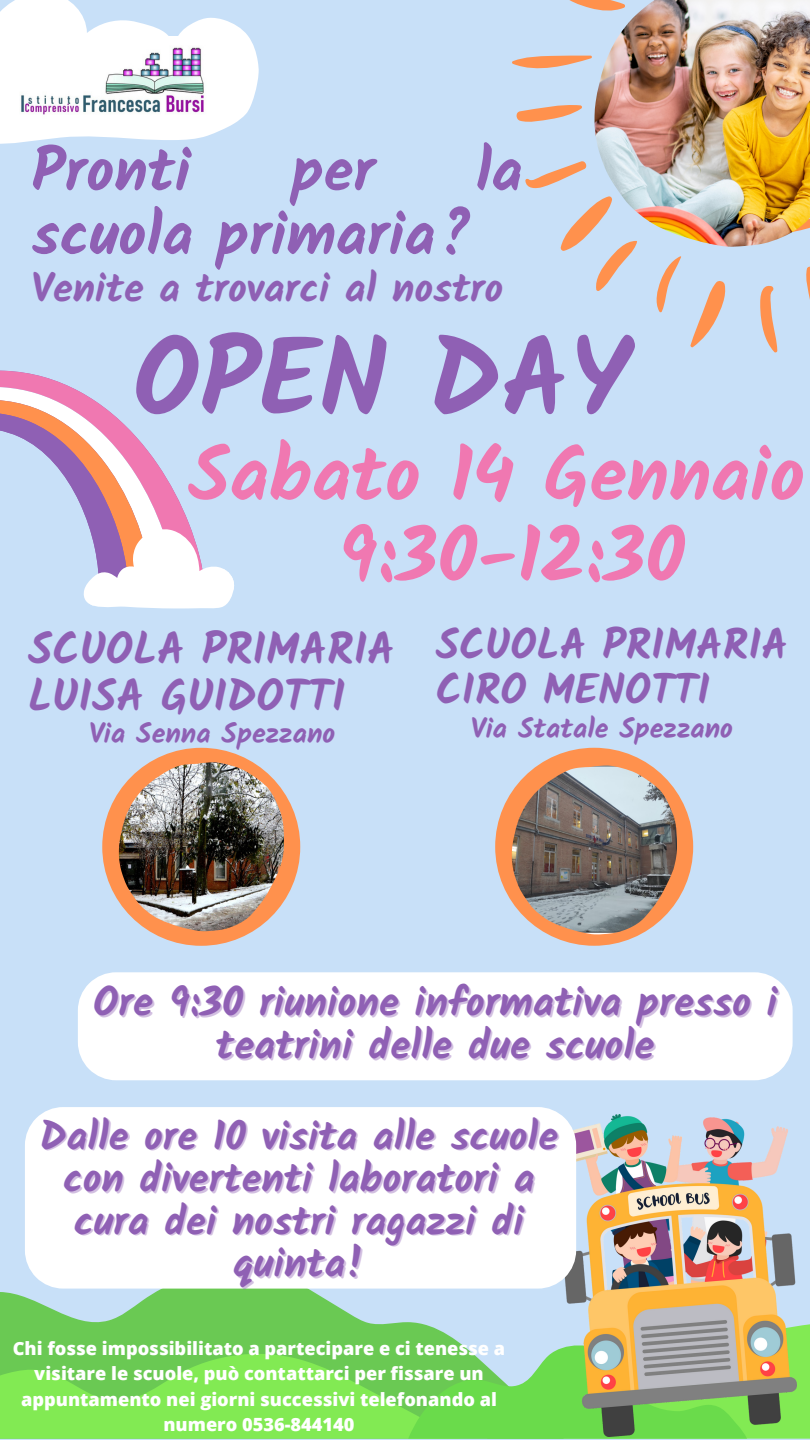
<style>
.page{position:relative;width:810px;height:1440px;background:#c8e0f8}
.page>*{position:absolute;margin:0;border:0;box-sizing:border-box;transform-origin:0 0}
.t1{font:700 108.3px "Kalam";color:#8f60b4}
.t2{font:700 76.3px/80.8px "Kalam";color:#f078b1;text-align:center}
.t3{font:700 60.5px "Kalam";color:#8f60b4}
.t4{font:700 44px/46.5px "Kalam";color:#8f60b4}
.t5{font:700 42.3px/44.7px "Kalam";color:#8f60b4}
.t6{font:700 41px/43px "Kalam";color:#8f60b4;text-align:center}
.t7{font:700 40.5px/42.5px "Kalam";color:#8f60b4;text-align:center}
.t8{font:700 28px "Kalam";color:#8f60b4}
.t9{font:800 18.2px/25.5px "Open Sans";color:#fff;text-align:center}
</style>
<div class="page">
<svg style="left:0;top:0;width:259px;height:144px"></svg>
<svg style="left:516px;top:105px;width:66px;height:17px"></svg>
<svg style="left:760px;top:285px;width:17px;height:68px"></svg>
<svg style="left:656px;top:256px;width:25px;height:57px"></svg>
<svg style="left:569px;top:0;width:26px;height:10px"></svg>
<svg style="left:806px;top:266px;width:4px;height:34px"></svg>
<svg style="left:690px;top:281px;width:36px;height:67px"></svg>
<svg style="left:560px;top:204px;width:76px;height:87px"></svg>
<svg style="left:525px;top:161px;width:62px;height:28px"></svg>
<svg style="left:512px;top:55px;width:80px;height:14px"></svg>
<img style="left:595px;top:0;width:215px;height:246px">
<svg style="left:0;top:1289px;width:422px;height:35px;fill:#6ac953"></svg>
<svg style="left:0;top:1324px;width:810px;height:115px;background:#7ada5e"></svg>
<svg style="left:0;top:371px;width:234px;height:238px"></svg>
<img style="left:2px;top:37px;width:226px;height:88px">
<div style="left:78px;top:972px;width:715px;height:108px;background:#fff"></div>
<img style="left:563px;top:1114px;width:233px;height:323px">
<div style="left:102px;top:748px;width:198px;height:198px;background:#ff914d;border-radius:50%"></div>
<img style="left:119px;top:762px;width:165px;height:169px">
<div style="left:495px;top:748px;width:198px;height:198px;background:#ff914d;border-radius:50%"></div>
<img style="left:512px;top:765px;width:164px;height:169px">
<div style="left:25px;top:1107px;width:551px;height:182px;background:#fff"></div>
<h3 class="t3" style="left:476px;top:135px;width:48px">la</h3>
<h3 class="t3" style="left:32px;top:135px;width:161px">Pronti</h3>
<h3 class="t3" style="left:291px;top:135px;width:85px">per</h3>
<h3 class="t3" style="left:32px;top:199px;width:442px">scuola primaria?</h3>
<h3 class="t7" style="left:32px;top:267px;width:473px">Venite a trovarci al nostro</h3>
<h1 class="t1" style="left:133px;top:315px;width:499px">OPEN DAY</h1>
<h2 class="t2" style="left:188px;top:434px;width:618px">Sabato 14 Gennaio<br>9:30-12:30</h2>
<h3 class="t4" style="left:28px;top:626px;width:368px">SCUOLA PRIMARIA<br>LUISA GUIDOTTI</h3>
<h3 class="t8" style="left:89px;top:717px;width:248px">Via Senna Spezzano</h3>
<h3 class="t5" style="left:436px;top:622px;width:354px">SCUOLA PRIMARIA<br>CIRO MENOTTI</h3>
<h3 class="t8" style="left:471px;top:712px;width:264px">Via Statale Spezzano</h3>
<h3 class="t6" style="left:93px;top:980px;width:686px">Ore 9:30 riunione informativa presso i teatrini delle due scuole</h3>
<h3 class="t7" style="left:40px;top:1114px;width:520px">Dalle ore 10 visita alle scuole con divertenti laboratori a cura dei nostri ragazzi di quinta!</h3>
<p class="t9" style="left:13px;top:1335px;width:494px">Chi fosse impossibilitato a partecipare e ci tenesse a visitare le scuole, può contattarci per fissare un appuntamento nei giorni successivi telefonando al numero 0536-844140</p>
</div>
